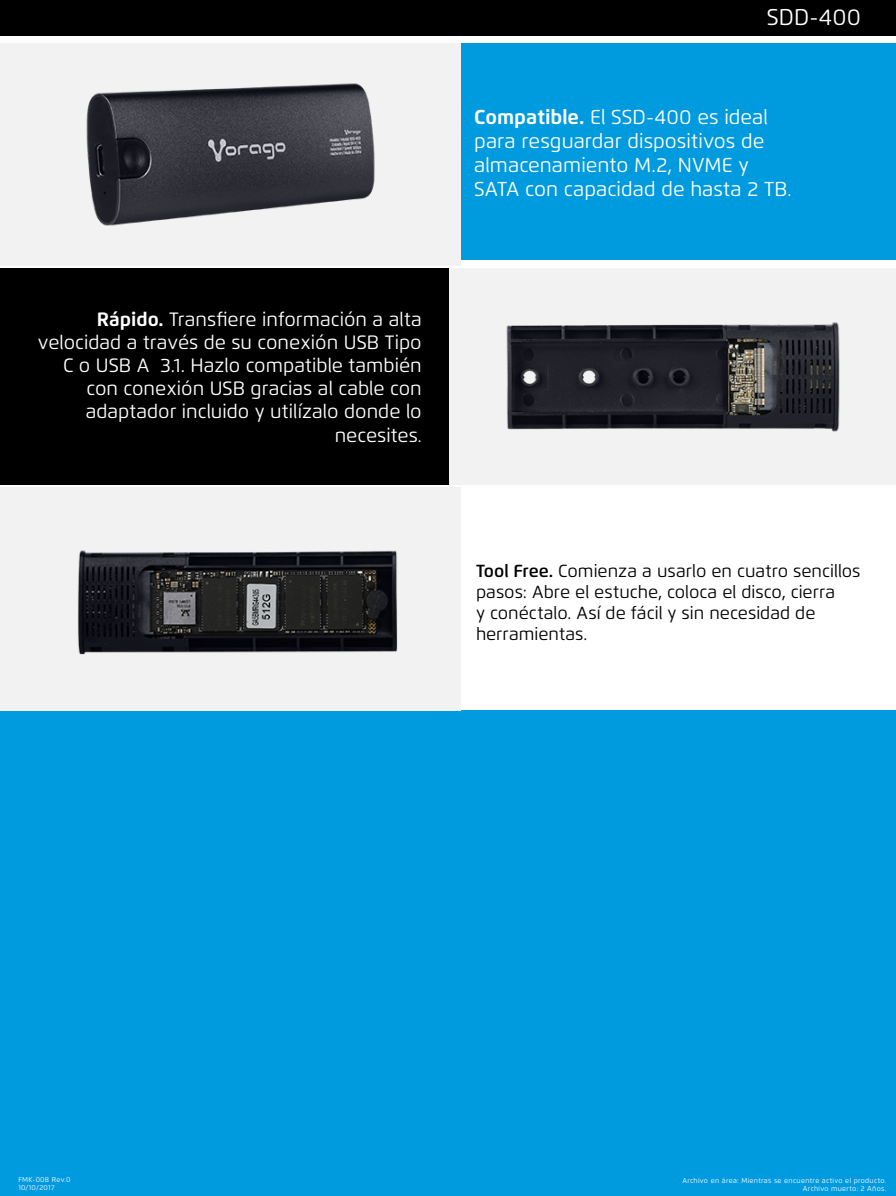
<style>
.page{position:relative;width:896px;height:1196px;background:#fff}
.page>*{position:absolute;margin:0;border:0;box-sizing:border-box;transform-origin:0 0}
.t1{font:22.75px "Flexo";color:#fff}
.t2{font:20.12px/24.2px "Flexo";color:#fff}
.t3{font:19.25px/23.1px "Flexo";color:#fff;text-align:right}
.t4{font:17.5px/21px "Flexo";color:#000}
.t5{font:7px/7.9px "Flexo";letter-spacing:.04em;color:#fff;text-align:right}
.s1{font-weight:700}
.s2{font-size:17.5px}
.s3{font-size:18.38px}
.s4{font-weight:600}
</style>
<div class="page">
<div style="left:0;top:268px;width:895px;height:216px;background:#000"></div>
<img style="left:449px;top:268px;width:447px;height:216px">
<div style="left:0;top:44px;width:896px;height:216px;background:#009ade"></div>
<div style="left:0;top:710px;width:896px;height:485px;background:#009ade"></div>
<div style="left:0;top:0;width:896px;height:35px;background:#000"></div>
<img style="left:0;top:44px;width:460px;height:222px">
<img style="left:0;top:488px;width:460px;height:222px">
<p class="t3" style="left:38px;top:308px;width:385px"><span class="s1">Rápido.</span> Transfiere información a alta velocidad a través de su conexión USB Tipo C o USB A 3.1. Hazlo compatible también con conexión USB gracias al cable con adaptador incluido y utilízalo donde lo necesites<span class="s2">.</span></p>
<p class="t1" style="left:767px;top:3px;width:96px">SDD-400</p>
<p class="t2" style="left:474px;top:104px;width:319px"><span class="s1">Compatible.</span> El SSD-400 es ideal para resguardar dispositivos de almacenamiento M.2, NVME y<br>SATA con capacidad de hasta 2 TB<span class="s3">.</span></p>
<p class="t4" style="left:476px;top:560px;width:386px"><span class="s4">Tool Free.</span> Comienza a usarlo en cuatro sencillos pasos: Abre el estuche, coloca el disco, cierra<br>y conéctalo. Así de fácil y sin necesidad de herramientas.</p>
<p class="t5" style="left:18px;top:1175px;width:54px;text-align:left">FMK-008 Rev.0<br>10/10/2017</p>
<p class="t5" style="left:682px;top:1176px;width:205px">Archivo en área: Mientras se encuentre activo el producto.<br>Archivo muerto: 2 Años.</p>
</div>
